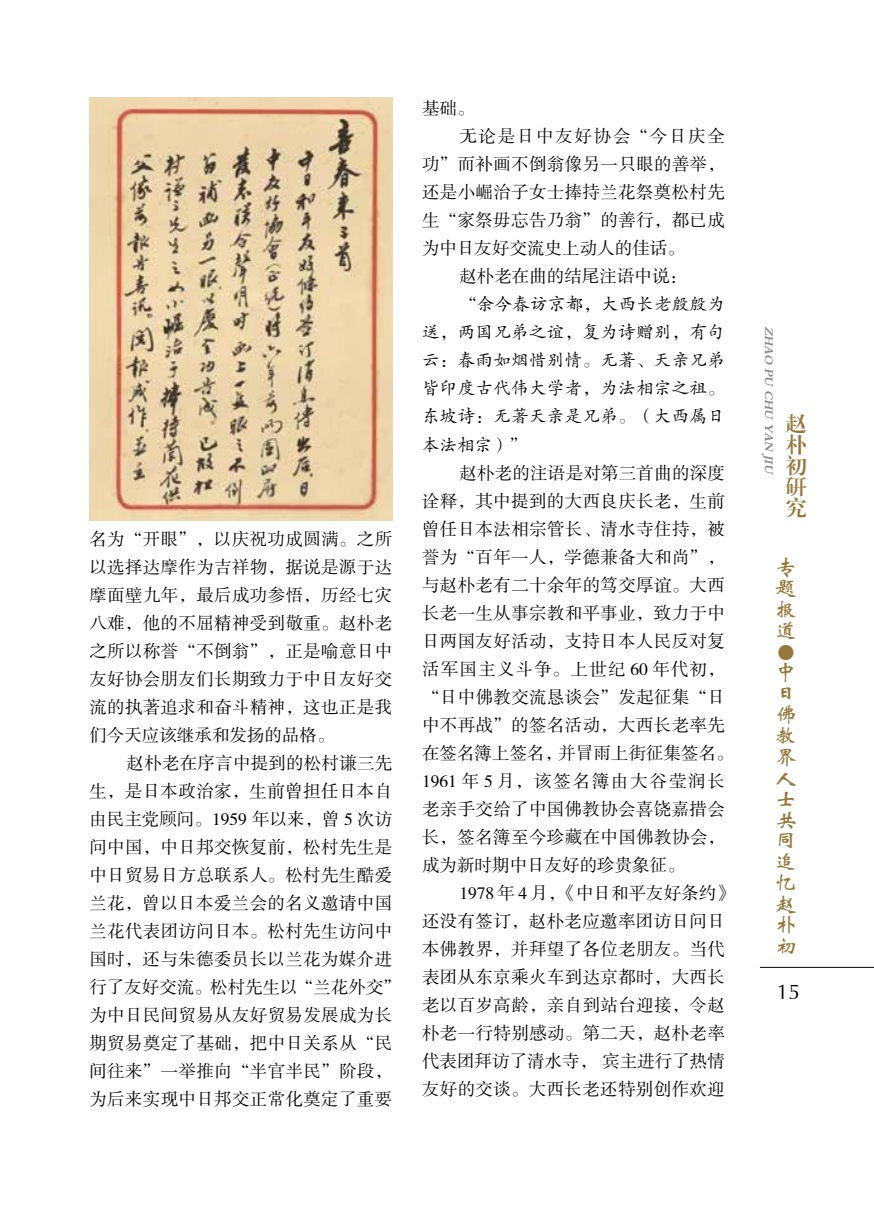
<style>
.page{position:relative;width:874px;height:1221px;background:#fff}
.page>*{position:absolute;margin:0;border:0;box-sizing:border-box;transform-origin:0 0}
.t1{font:21px/21px "FZWBK GBK1 0";color:#98783a;text-align:justify}
.t2{font:21px/21px "FZXBSK GBK1 0";color:#98783a;text-align:justify}
.t3{font:21px "FZWBK GBK1 0";color:#000}
.t4{font:17.5px/28px "FZSSK GBK1 0";letter-spacing:.02em;color:#000}
.t5{font:17.5px/28px "FZKTK GBK1 0";letter-spacing:.02em;color:#000;text-align:justify}
.t6{font:17.5px "FZSSK GBK1 0";color:#000}
.t7{font:17.5px "FZSSK GBK1 0";letter-spacing:.095em;color:#000}
.t8{font:italic 12.25px "FZDBSK GBK1 0";color:#898989}
</style>
<div class="page">
<hr style="left:759px;top:967px;width:114px;height:1px;background:#000">
<img style="left:89px;top:97px;width:303px;height:423px">
<p class="t4" style="left:89px;top:525px;width:304px;text-align:justify">名为“开眼”，以庆祝功成圆满。之所以选择达摩作为吉祥物，据说是源于达摩面壁九年，最后成功参悟，历经七灾八难，他的不屈精神受到敬重。赵朴老之所以称誉“不倒翁”，正是喻意日中友好协会朋友们长期致力于中日友好交流的执著追求和奋斗精神，这也正是我们今天应该继承和发扬的品格。</p>
<p class="t4" style="left:89px;top:749px;width:313px;text-indent:37px">赵朴老在序言中提到的松村谦三先生，是日本政治家，生前曾担任日本自由民主党顾问。1959 年以来，曾 5 次访问中国，中日邦交恢复前，松村先生是中日贸易日方总联系人。松村先生酷爱兰花，曾以日本爱兰会的名义邀请中国兰花代表团访问日本。松村先生访问中国时，还与朱德委员长以兰花为媒介进行了友好交流。松村先生以“兰花外交”为中日民间贸易从友好贸易发展成为长期贸易奠定了基础，把中日关系从“民间往来”一举推向“半官半民”阶段，为后来实现中日邦交正常化奠定了重要</p>
<p class="t4" style="left:422px;top:95px;width:54px">基础。</p>
<p class="t7" style="left:459px;top:127px;width:267px">无论是日中友好协会“今日庆全</p>
<p class="t4" style="left:422px;top:151px;width:304px">功”而补画不倒翁像另一只眼的善举，</p>
<p class="t4" style="left:422px;top:179px;width:304px">还是小崛治子女士捧持兰花祭奠松村先</p>
<p class="t4" style="left:422px;top:207px;width:304px">生“家祭毋忘告乃翁”的善行，都已成</p>
<p class="t6" style="left:422px;top:239px;width:264px">为中日友好交流史上动人的佳话。</p>
<p class="t6" style="left:459px;top:267px;width:229px">赵朴老在曲的结尾注语中说：</p>
<p class="t5" style="left:422px;top:291px;width:304px;text-indent:37px">“余今春访京都，大西长老殷殷为送，两国兄弟之谊，复为诗赠别，有句云：春雨如烟惜别情。无著、天亲兄弟皆印度古代伟大学者，为法相宗之祖。东坡诗：无著天亲是兄弟。（大西属日本法相宗）”</p>
<p class="t4" style="left:422px;top:459px;width:313px;text-indent:37px">赵朴老的注语是对第三首曲的深度诠释，其中提到的大西良庆长老，生前曾任日本法相宗管长、清水寺住持，被誉为“百年一人，学德兼备大和尚”，与赵朴老有二十余年的笃交厚谊。大西长老一生从事宗教和平事业，致力于中日两国友好活动，支持日本人民反对复活军国主义斗争。上世纪 60 年代初，“日中佛教交流恳谈会”发起征集“日中不再战”的签名活动，大西长老率先在签名簿上签名，并冒雨上街征集签名。<br>1961 年 5 月，该签名簿由大谷莹润长老亲手交给了中国佛教协会喜饶嘉措会长，签名簿至今珍藏在中国佛教协会，成为新时期中日友好的珍贵象征。</p>
<p class="t4" style="left:422px;top:879px;width:313px;text-indent:37px">1978 年 4 月，《中日和平友好条约》还没有签订，赵朴老应邀率团访日问日本佛教界，并拜望了各位老朋友。当代表团从东京乘火车到达京都时，大西长老以百岁高龄，亲自到站台迎接，令赵朴老一行特别感动。第二天，赵朴老率代表团拜访了清水寺， 宾主进行了热情友好的交谈。大西长老还特别创作欢迎</p>
<p class="t8" style="left:775px;top:325px;width:152px;rotate:90deg">ZHAO PU CHU YAN JIU</p>
<p class="t2" style="left:785px;top:413px;width:22px">赵朴初研究</p>
<p class="t1" style="left:775px;top:558px;width:22px">专题报道</p>
<p class="t1" style="left:795px;top:641px;width:22px;rotate:90deg">●</p>
<p class="t1" style="left:775px;top:663px;width:22px;text-align:left">中日佛教界人士共同追忆赵朴初</p>
<p class="t3" style="left:776px;top:980px;width:25px">15</p>
</div>
